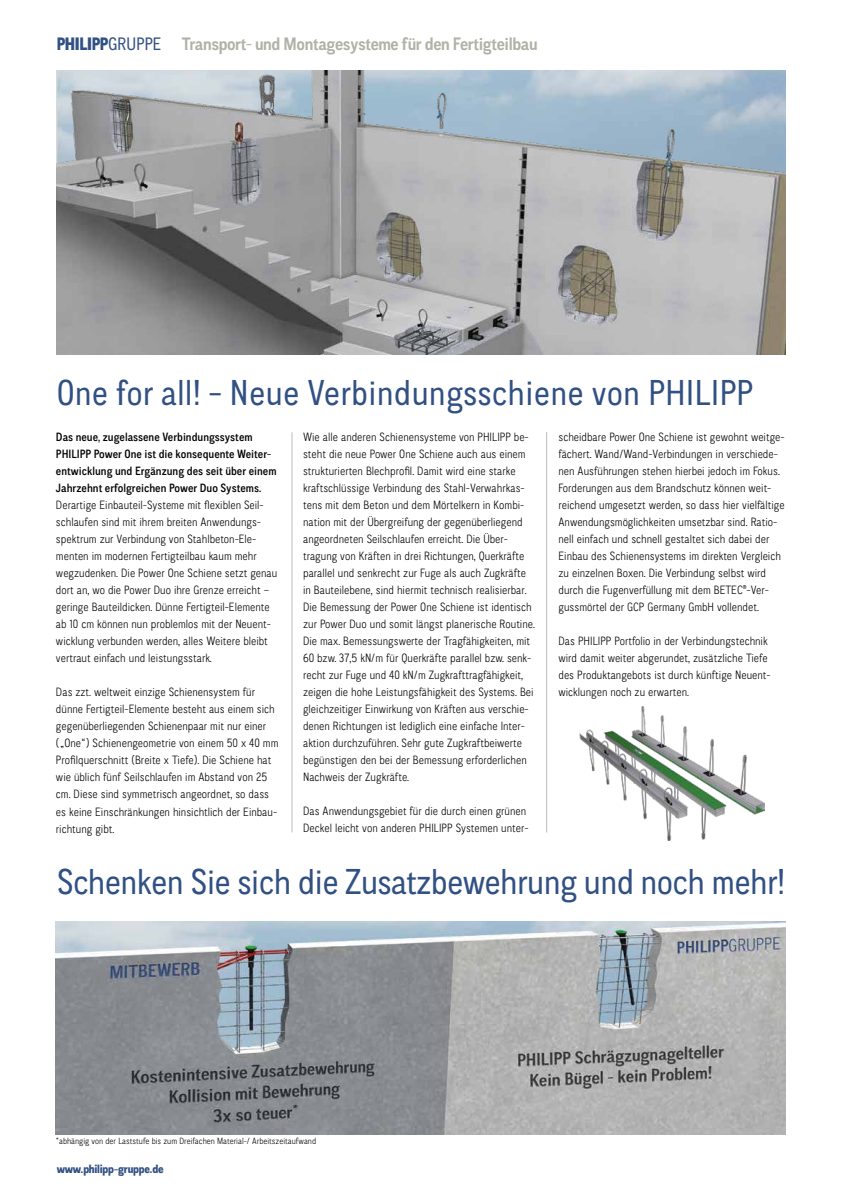
<style>
.page{position:relative;width:842px;height:1191px;background:#fff}
.page>*{position:absolute;margin:0;border:0;box-sizing:border-box;transform-origin:0 0}
.t1{font:36px "CA Normal";letter-spacing:-.02em;color:#315083}
.t2{font:36px "CA Normal";color:#315083}
.t3{font:700 18px "CA Normal";letter-spacing:-.02em;color:#b2b1a7}
.t4{font:800 18px "CA Normal";letter-spacing:-.02em;color:#315083}
.t5{font:300 12px/17px "CA Normal";color:#000}
.t6{font:500 12px/17px "CA Normal";color:#000}
.t7{font:800 12px "CA Normal";letter-spacing:-.02em;color:#315083}
.t8{font:300 9px "CA Normal";color:#000}
.s1{font-weight:400}
</style>
<div class="page">
<hr style="left:291px;top:432px;width:1px;height:400px;background:#bcbcbc">
<hr style="left:546px;top:432px;width:1px;height:400px;background:#bcbcbc">
<img style="left:57px;top:71px;width:728px;height:283px">
<img style="left:579px;top:706px;width:185px;height:135px">
<img style="left:56px;top:921px;width:729px;height:213px">
<h2 class="t4" style="left:57px;top:31px;width:106px">PHILIPP<span class="s1">GRUPPE</span></h2>
<h2 class="t3" style="left:182px;top:32px;width:357px">Transport- und Montagesysteme für den Fertigteilbau</h2>
<h1 class="t2" style="left:57px;top:368px;width:698px">One for all! - Neue Verbindungsschiene von PHILIPP</h1>
<p class="t6" style="left:56px;top:428px;width:222px">Das neue, zugelassene Verbindungssystem PHILIPP Power One ist die konsequente Weiter&shy;entwicklung und Ergänzung des seit über einem Jahrzehnt erfolgreichen Power Duo Systems.</p>
<p class="t5" style="left:56px;top:496px;width:223px">Derartige Einbauteil-Systeme mit flexiblen Seil&shy;schlaufen sind mit ihrem breiten Anwendungs&shy;spektrum zur Verbindung von Stahlbeton-Ele&shy;menten im modernen Fertigteilbau kaum mehr wegzudenken. Die Power One Schiene setzt genau dort an, wo die Power Duo ihre Grenze erreicht – geringe Bauteildicken. Dünne Fertigteil-Elemente ab 10 cm können nun problemlos mit der Neuent&shy;wicklung verbunden werden, alles Weitere bleibt vertraut einfach und leistungsstark.</p>
<p class="t5" style="left:56px;top:683px;width:224px">Das zzt. weltweit einzige Schienensystem für dünne Fertigteil-Elemente besteht aus einem sich gegenüberliegenden Schienenpaar mit nur einer („One“) Schienengeometrie von einem 50 x 40 mm Profilquerschnitt (Breite x Tiefe). Die Schiene hat wie üblich fünf Seilschlaufen im Abstand von 25 cm. Diese sind symmetrisch angeordnet, so dass es keine Einschränkungen hinsichtlich der Einbau&shy;richtung gibt.</p>
<p class="t5" style="left:303px;top:428px;width:233px">Wie alle anderen Schienensysteme von PHILIPP be&shy;steht die neue Power One Schiene auch aus einem strukturierten Blechprofil. Damit wird eine starke kraftschlüssige Verbindung des Stahl-Verwahrkas&shy;tens mit dem Beton und dem Mörtelkern in Kombi&shy;nation mit der Übergreifung der gegenüberliegend angeordneten Seilschlaufen erreicht. Die Über&shy;tragung von Kräften in drei Richtungen, Querkräfte parallel und senkrecht zur Fuge als auch Zugkräfte in Bauteilebene, sind hiermit technisch realisierbar.<br>Die Bemessung der Power One Schiene ist identisch zur Power Duo und somit längst planerische Routine.<br>Die max. Bemessungswerte der Tragfähigkeiten, mit 60 bzw. 37,5 kN/m für Querkräfte parallel bzw. senk&shy;recht zur Fuge und 40 kN/m Zugkrafttragfähigkeit, zeigen die hohe Leistungsfähigkeit des Systems. Bei gleichzeitiger Einwirkung von Kräften aus verschie&shy;denen Richtungen ist lediglich eine einfache Inter&shy;aktion durchzuführen. Sehr gute Zugkraftbeiwerte begünstigen den bei der Bemessung erforderlichen Nachweis der Zugkräfte.</p>
<p class="t5" style="left:303px;top:802px;width:227px">Das Anwendungsgebiet für die durch einen grünen<br>Deckel leicht von anderen PHILIPP Systemen unter-</p>
<p class="t5" style="left:558px;top:428px;width:228px">scheidbare Power One Schiene ist gewohnt weitge&shy;fächert. Wand/Wand-Verbindungen in verschiede&shy;nen Ausführungen stehen hierbei jedoch im Fokus.<br>Forderungen aus dem Brandschutz können weit&shy;reichend umgesetzt werden, so dass hier vielfältige Anwendungsmöglichkeiten umsetzbar sind. Ratio&shy;nell einfach und schnell gestaltet sich dabei der Einbau des Schienensystems im direkten Vergleich zu einzelnen Boxen. Die Verbindung selbst wird durch die Fugenverfüllung mit dem BETEC®-Ver&shy;gussmörtel der GCP Germany GmbH vollendet.</p>
<p class="t5" style="left:558px;top:632px;width:214px">Das PHILIPP Portfolio in der Verbindungstechnik wird damit weiter abgerundet, zusätzliche Tiefe des Produktangebots ist durch künftige Neuent&shy;wicklungen noch zu erwarten.</p>
<h1 class="t1" style="left:57px;top:857px;width:730px">Schenken Sie sich die Zusatzbewehrung und noch mehr!</h1>
<p class="t8" style="left:56px;top:1135px;width:262px">*abhängig von der Laststufe bis zum Dreifachen Material-/ Arbeitszeitaufwand</p>
<p class="t7" style="left:57px;top:1160px;width:109px">www.philipp-gruppe.de</p>
</div>
